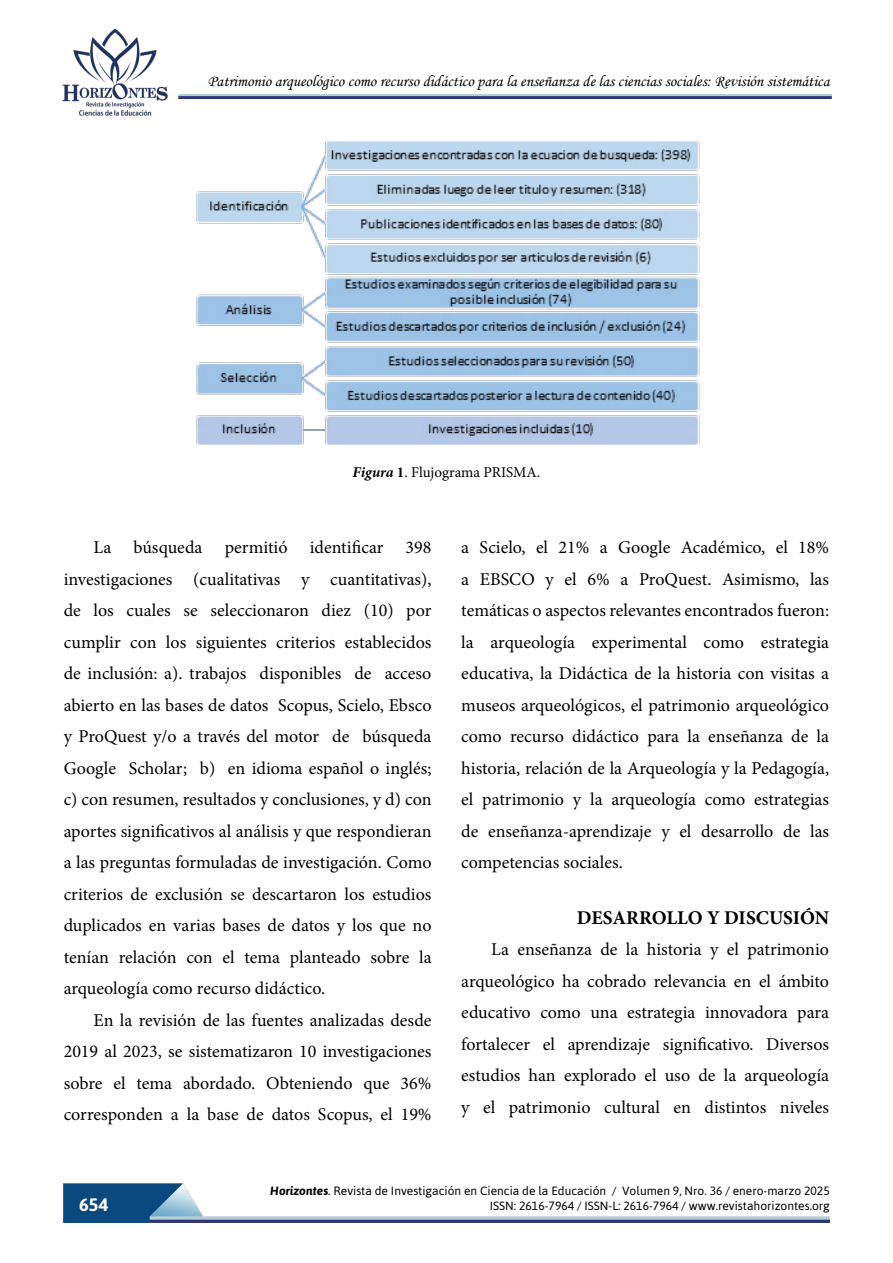
<style>
.page{position:relative;width:893px;height:1263px;background:#fff}
.page>*{position:absolute;margin:0;border:0;box-sizing:border-box;transform-origin:0 0}
.t1{font:700 19.5px "Minion Pro";color:#000}
.t2{font:18px/31.5px "Minion Pro";color:#000;text-align:justify}
.t3{font:700 18px "Asap";color:#fff}
.t4{font:16.05px "Monotype Corsiva";color:#000}
.t5{font:15px "Minion Pro";color:#000}
.t6{font:12px "Asap";color:#000}
.s1{font-weight:700;font-style:italic}
.s2{font-weight:700}
</style>
<div class="page">
<img style="left:64px;top:1184px;width:765px;height:38px">
<img style="left:179px;top:95px;width:652px;height:4px">
<img style="left:62px;top:28px;width:106px;height:88px">
<img style="left:196px;top:140px;width:504px;height:304px">
<p class="t4" style="left:208px;top:71px;width:623px">Patrimonio arqueológico como recurso didáctico para la enseñanza de las ciencias sociales: Revisión sistemática</p>
<p class="t5" style="left:353px;top:462px;width:189px"><span class="s1">Figura</span> <span class="s2">1</span>. Flujograma PRISMA.</p>
<p class="t2" style="left:64px;top:532px;width:369px;text-indent:30px">La búsqueda permitió identificar 398 investigaciones (cualitativas y cuantitativas), de los cuales se seleccionaron diez (10) por cumplir con los siguientes criterios establecidos de inclusión: a). trabajos disponibles de acceso abierto en las bases de datos Scopus, Scielo, Ebsco y ProQuest y/o a través del motor de búsqueda Google Scholar; b) en idioma español o inglés; c) con resumen, resultados y conclusiones, y d) con aportes significativos al análisis y que respondieran a las preguntas formuladas de investigación. Como criterios de exclusión se descartaron los estudios duplicados en varias bases de datos y los que no tenían relación con el tema planteado sobre la arqueología como recurso didáctico.</p>
<p class="t2" style="left:64px;top:1004px;width:369px;text-indent:30px">En la revisión de las fuentes analizadas desde 2019 al 2023, se sistematizaron 10 investigaciones sobre el tema abordado. Obteniendo que 36% corresponden a la base de datos Scopus, el 19%</p>
<p class="t2" style="left:461px;top:532px;width:369px">a Scielo, el 21% a Google Académico, el 18% a EBSCO y el 6% a ProQuest. Asimismo, las temáticas o aspectos relevantes encontrados fueron: la arqueología experimental como estrategia educativa, la Didáctica de la historia con visitas a museos arqueológicos, el patrimonio arqueológico como recurso didáctico para la enseñanza de la historia, relación de la Arqueología y la Pedagogía, el patrimonio y la arqueología como estrategias de enseñanza-aprendizaje y el desarrollo de las competencias sociales.</p>
<p class="t1" style="left:577px;top:904px;width:254px">DESARROLLO Y DISCUSIÓN</p>
<p class="t2" style="left:461px;top:934px;width:369px;text-indent:30px">La enseñanza de la historia y el patrimonio arqueológico ha cobrado relevancia en el ámbito educativo como una estrategia innovadora para fortalecer el aprendizaje significativo. Diversos estudios han explorado el uso de la arqueología y el patrimonio cultural en distintos niveles</p>
<p class="t6" style="left:270px;top:1184px;width:561px"><span class="s1">Horizontes</span>. Revista de Investigación en Ciencia de la Educación / Volumen 9, Nro. 36 / enero-marzo 2025</p>
<p class="t3" style="left:79px;top:1194px;width:30px">654</p>
<p class="t6" style="left:490px;top:1199px;width:341px">ISSN: 2616-7964 / ISSN-L: 2616-7964 / www.revistahorizontes.org</p>
</div>
